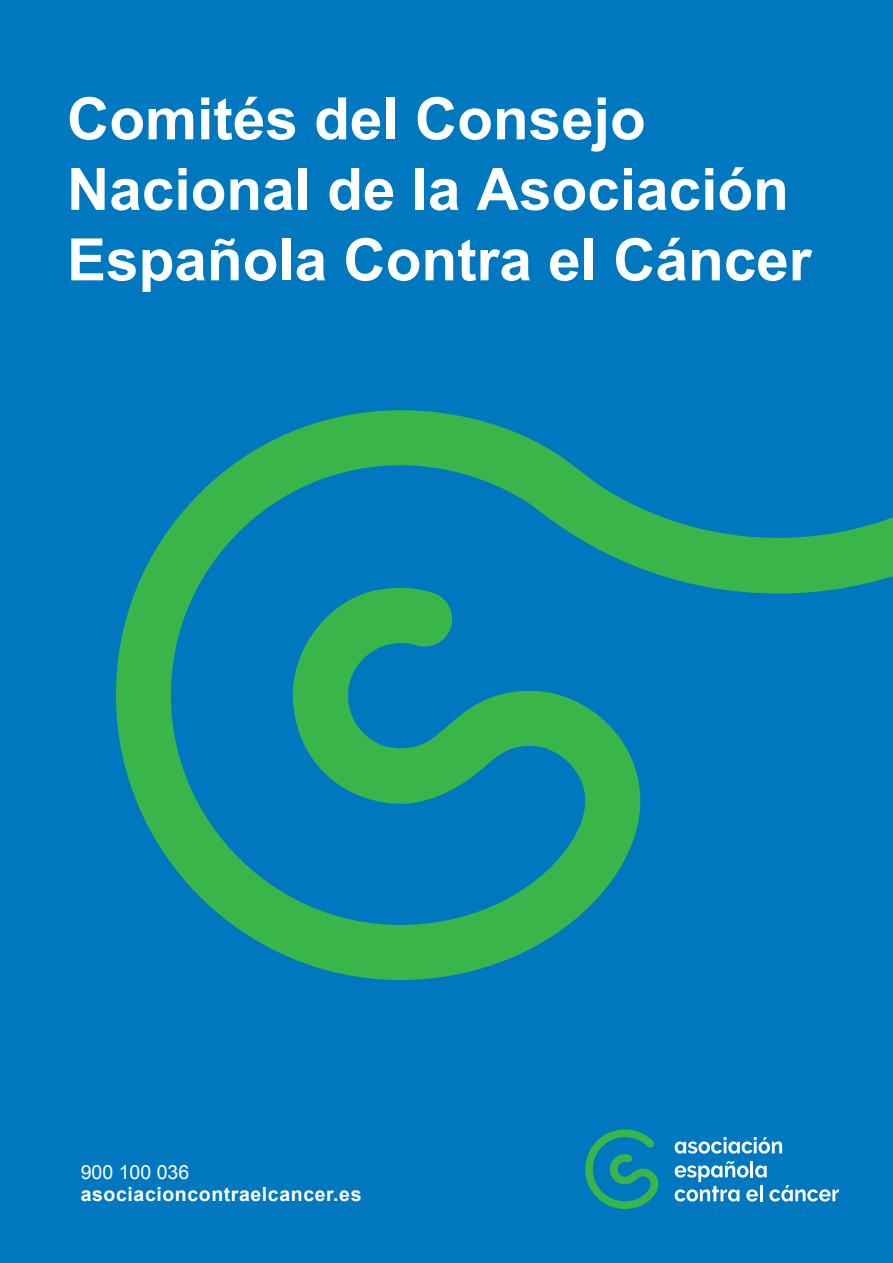
<style>
.page{position:relative;width:893px;height:1263px;background:#0078c0}
.page>*{position:absolute;margin:0;border:0;box-sizing:border-box;transform-origin:0 0}
.t1{font:700 58.5px/70.5px "Arial";color:#fff}
.t2{font:700 19.5px "Arial";letter-spacing:.03em;color:#fff}
.t3{font:19.5px "Arial";color:#fff}
</style>
<div class="page">
<svg style="left:115px;top:410px;width:525px;height:570px"></svg>
<svg style="left:513px;top:410px;width:380px;height:183px"></svg>
<svg style="left:585px;top:1129px;width:73px;height:80px"></svg>
<svg style="left:675px;top:1161px;width:164px;height:40px"></svg>
<svg style="left:675px;top:1137px;width:107px;height:16px"></svg>
<p class="t1" style="left:67px;top:86px;width:746px">Comités del Consejo<br>Nacional de la Asociación<br>Española Contra el Cáncer</p>
<p class="t3" style="left:81px;top:1159px;width:110px">900 100 036</p>
<p class="t2" style="left:81px;top:1181px;width:282px">asociacioncontraelcancer.es</p>
</div>
